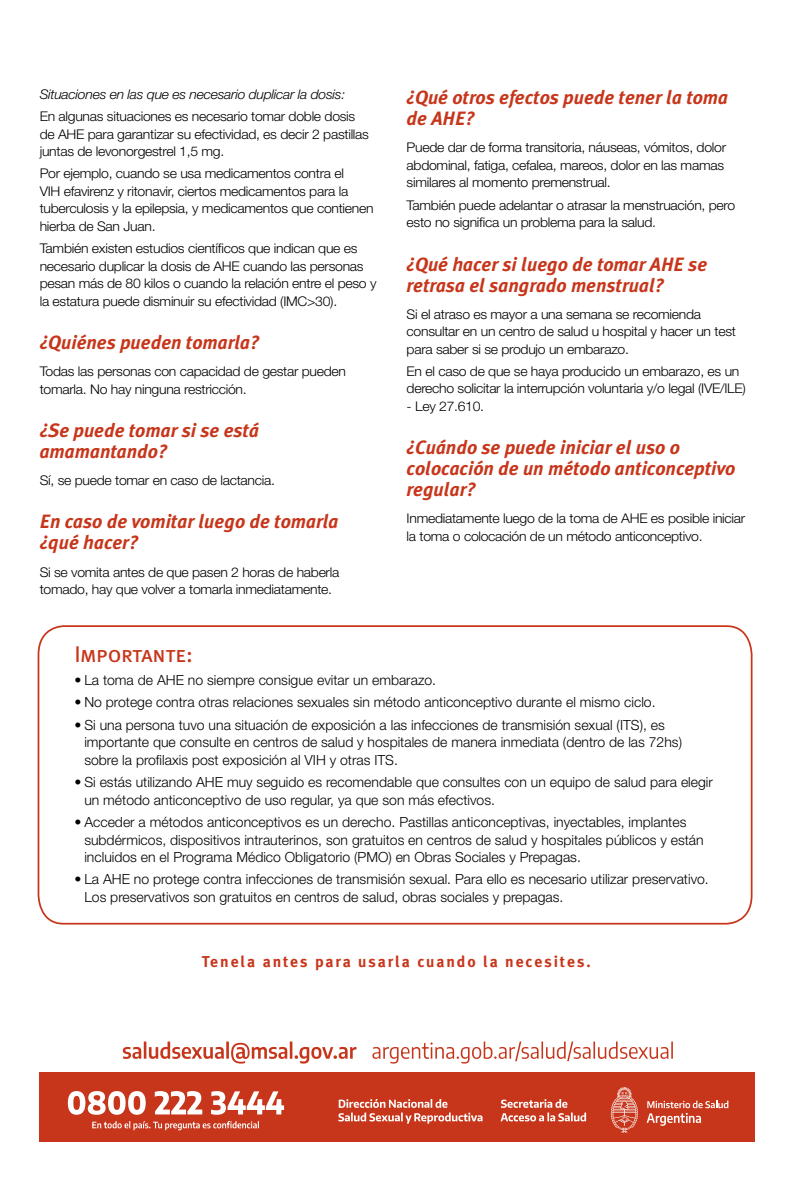
<style>
.page{position:relative;width:794px;height:1191px;background:#fff}
.page>*{position:absolute;margin:0;border:0;box-sizing:border-box;transform-origin:0 0}
.t1{font:22.75px "Meta Plus Book Caps";letter-spacing:-.02em;color:#c7361b}
.t2{font:italic 700 19.25px/21px "Meta Plus";color:#c7361b}
.t3{font:700 15.75px "Meta Plus";letter-spacing:.12em;color:#c7361b}
.t4{font:300 14px/17.5px "Helvetica Neue LT Std";color:#000}
.t5{font:300 13.3px/17.5px "Helvetica Neue LT Std";letter-spacing:-.02em;color:#000;scale:1.05 1}
.t6{font:italic 300 13.3px "Helvetica Neue LT Std";letter-spacing:-.02em;color:#000;scale:1.05 1}
</style>
<div class="page">
<svg style="left:37px;top:625px;width:716px;height:300px"></svg>
<div style="left:40px;top:1072px;width:715px;height:69px;background:#c7361b"></div>
<svg style="left:123px;top:1041px;width:550px;height:22px"></svg>
<svg style="left:92px;top:1121px;width:167px;height:9px"></svg>
<svg style="left:68px;top:1091px;width:216px;height:23px"></svg>
<svg style="left:611px;top:1087px;width:27px;height:46px"></svg>
<svg style="left:646px;top:1100px;width:82px;height:25px"></svg>
<svg style="left:338px;top:1099px;width:144px;height:24px"></svg>
<svg style="left:500px;top:1099px;width:86px;height:22px"></svg>
<p class="t6" style="left:40px;top:86px;width:292px">Situaciones en las que es necesario duplicar la dosis:</p>
<p class="t5" style="left:40px;top:107px;width:315px">En algunas situaciones es necesario tomar doble dosis de AHE para garantizar su efectividad, es decir 2 pastillas juntas de levonorgestrel 1,5 mg.</p>
<p class="t5" style="left:40px;top:165px;width:319px">Por ejemplo, cuando se usa medicamentos contra el<br>VIH efavirenz y ritonavir, ciertos medicamentos para la tuberculosis y la epilepsia, y medicamentos que contienen hierba de San Juan.</p>
<p class="t5" style="left:40px;top:239px;width:322px">También existen estudios científicos que indican que es necesario duplicar la dosis de AHE cuando las personas pesan más de 80 kilos o cuando la relación entre el peso y la estatura puede disminuir su efectividad (IMC&gt;30).</p>
<h2 class="t2" style="left:40px;top:332px;width:221px">¿Quiénes pueden tomarla?</h2>
<p class="t5" style="left:40px;top:362px;width:293px">Todas las personas con capacidad de gestar pueden tomarla. No hay ninguna restricción.</p>
<h2 class="t2" style="left:40px;top:419px;width:221px">¿Se puede tomar si se está amamantando?</h2>
<p class="t5" style="left:40px;top:471px;width:226px">Sí, se puede tomar en caso de lactancia.</p>
<h2 class="t2" style="left:40px;top:511px;width:300px">En caso de vomitar luego de tomarla ¿qué hacer?</h2>
<p class="t5" style="left:40px;top:563px;width:287px">Si se vomita antes de que pasen 2 horas de haberla tomado, hay que volver a tomarla inmediatamente.</p>
<h2 class="t2" style="left:406px;top:87px;width:323px">¿Qué otros efectos puede tener la toma de AHE?</h2>
<p class="t5" style="left:406px;top:139px;width:306px">Puede dar de forma transitoria, náuseas, vómitos, dolor abdominal, fatiga, cefalea, mareos, dolor en las mamas similares al momento premenstrual.</p>
<p class="t5" style="left:406px;top:196px;width:314px">También puede adelantar o atrasar la menstruación, pero esto no significa un problema para la salud.</p>
<h2 class="t2" style="left:406px;top:253px;width:302px">¿Qué hacer si luego de tomar AHE se retrasa el sangrado menstrual?</h2>
<p class="t5" style="left:406px;top:305px;width:315px">Si el atraso es mayor a una semana se recomienda consultar en un centro de salud u hospital y hacer un test para saber si se produjo un embarazo.</p>
<p class="t5" style="left:406px;top:362px;width:325px">En el caso de que se haya producido un embarazo, es un derecho solicitar la interrupción voluntaria y/o legal (IVE/ILE)</p>
<p class="t5" style="left:406px;top:397px;width:75px">- Ley 27.610.</p>
<h2 class="t2" style="left:406px;top:437px;width:330px">¿Cuándo se puede iniciar el uso o colocación de un método anticonceptivo regular?</h2>
<p class="t5" style="left:406px;top:510px;width:324px">Inmediatamente luego de la toma de AHE es posible iniciar la toma o colocación de un método anticonceptivo.</p>
<h1 class="t1" style="left:74px;top:641px;width:120px">Importante:</h1>
<p class="t4" style="left:74px;top:670px;width:363px">• La toma de AHE no siempre consigue evitar un embarazo.</p>
<p class="t4" style="left:74px;top:693px;width:582px">• No protege contra otras relaciones sexuales sin método anticonceptivo durante el mismo ciclo.</p>
<p class="t4" style="left:84px;top:715px;width:599px;text-indent:-10px">• Si una persona tuvo una situación de exposición a las infecciones de transmisión sexual (ITS), es importante que consulte en centros de salud y hospitales de manera inmediata (dentro de las 72hs) sobre la profilaxis post exposición al VIH y otras ITS.</p>
<p class="t4" style="left:84px;top:773px;width:630px;text-indent:-10px">• Si estás utilizando AHE muy seguido es recomendable que consultes con un equipo de salud para elegir un método anticonceptivo de uso regular, ya que son más efectivos.</p>
<p class="t4" style="left:84px;top:813px;width:621px;text-indent:-10px">• Acceder a métodos anticonceptivos es un derecho. Pastillas anticonceptivas, inyectables, implantes subdérmicos, dispositivos intrauterinos, son gratuitos en centros de salud y hospitales públicos y están incluidos en el Programa Médico Obligatorio (PMO) en Obras Sociales y Prepagas.</p>
<p class="t4" style="left:84px;top:870px;width:626px;text-indent:-10px">• La AHE no protege contra infecciones de transmisión sexual. Para ello es necesario utilizar preservativo.<br>Los preservativos son gratuitos en centros de salud, obras sociales y prepagas.</p>
<p class="t3" style="left:202px;top:952px;width:390px">Tenela antes para usarla cuando la necesites.</p>
</div>
